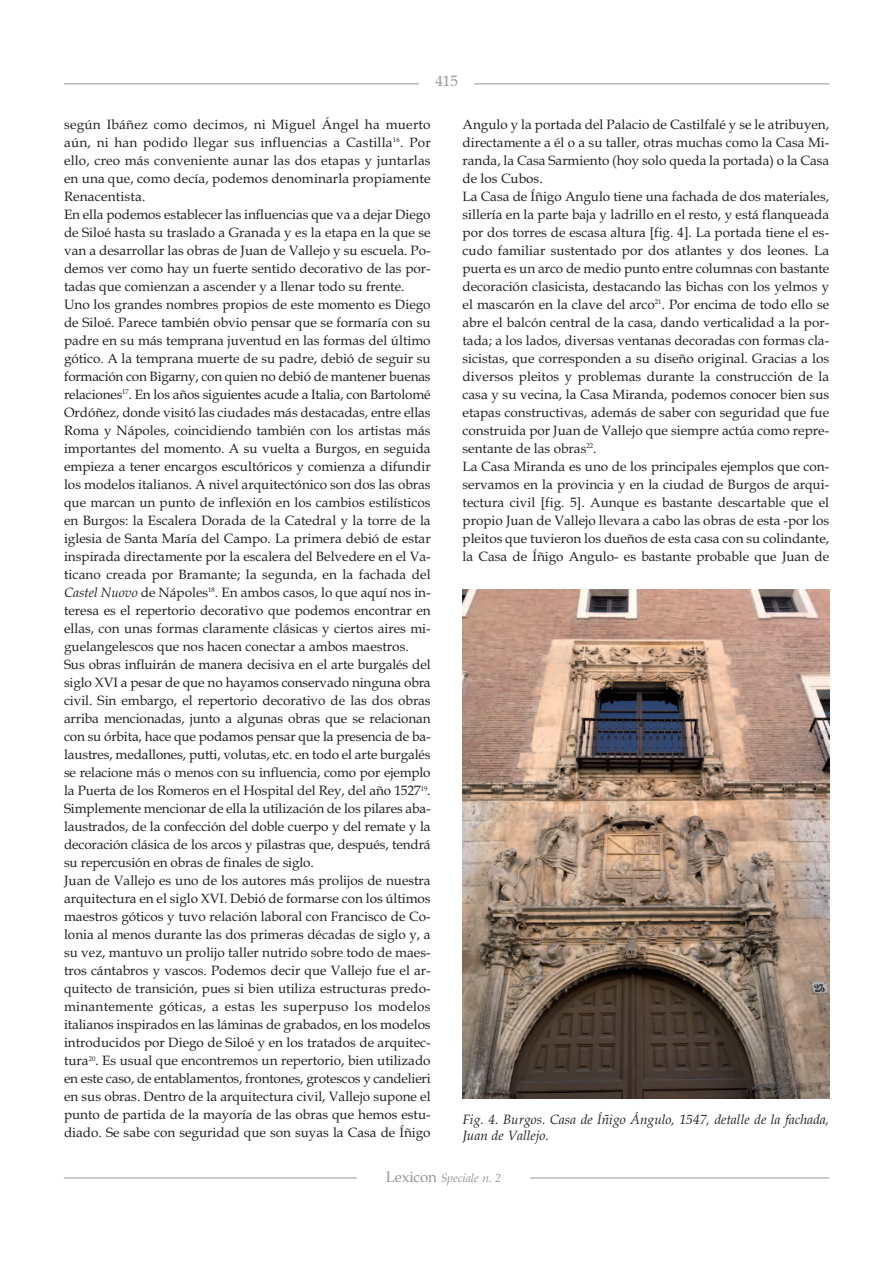
<style>
.page{position:relative;width:893px;height:1263px;background:#fff}
.page>*{position:absolute;margin:0;border:0;box-sizing:border-box;transform-origin:0 0}
.t1{font:15px "Book Antiqua";color:#939598}
.t2{font:13.5px/18px "Book Antiqua";color:#231f20}
.t3{font:italic 13.5px/16.4px "Book Antiqua";color:#231f20}
.t4{font:italic 12px "Book Antiqua";letter-spacing:-.01em;color:#939598}
.s1{font-style:italic}
.s2{font-style:normal;font-size:15px}
</style>
<div class="page">
<hr style="left:64px;top:83px;width:355px;height:1px;background:#939598">
<hr style="left:474px;top:83px;width:355px;height:1px;background:#939598">
<hr style="left:64px;top:1177px;width:293px;height:1px;background:#939598">
<hr style="left:530px;top:1177px;width:299px;height:1px;background:#939598">
<img style="left:462px;top:589px;width:367px;height:510px">
<p class="t1" style="left:435px;top:72px;width:24px">415</p>
<p class="t2" style="left:64px;top:115px;width:368px">según Ibáñez como decimos, ni Miguel Ángel ha muerto aún, ni han podido llegar sus influencias a Castilla<sup>16</sup>. Por ello, creo más conveniente aunar las dos etapas y juntarlas en una que, como decía, podemos denominarla propiamente Renacentista.<br>En ella podemos establecer las influencias que va a dejar Diego de Siloé hasta su traslado a Granada y es la etapa en la que se van a desarrollar las obras de Juan de Vallejo y su escuela. Po&shy;demos ver como hay un fuerte sentido decorativo de las por&shy;tadas que comienzan a ascender y a llenar todo su frente.<br>Uno los grandes nombres propios de este momento es Diego de Siloé. Parece también obvio pensar que se formaría con su padre en su más temprana juventud en las formas del último gótico. A la temprana muerte de su padre, debió de seguir su formación con Bigarny, con quien no debió de mantener buenas relaciones<sup>17</sup>. En los años siguientes acude a Italia, con Bartolomé Ordóñez, donde visitó las ciudades más destacadas, entre ellas Roma y Nápoles, coincidiendo también con los artistas más importantes del momento. A su vuelta a Burgos, en seguida empieza a tener encargos escultóricos y comienza a difundir los modelos italianos. A nivel arquitectónico son dos las obras que marcan un punto de inflexión en los cambios estilísticos en Burgos: la Escalera Dorada de la Catedral y la torre de la iglesia de Santa María del Campo. La primera debió de estar inspirada directamente por la escalera del Belvedere en el Va&shy;ticano creada por Bramante; la segunda, en la fachada del <span class="s1">Castel Nuovo</span> de Nápoles<sup>18</sup>. En ambos casos, lo que aquí nos in&shy;teresa es el repertorio decorativo que podemos encontrar en ellas, con unas formas claramente clásicas y ciertos aires mi&shy;guelangelescos que nos hacen conectar a ambos maestros.<br>Sus obras influirán de manera decisiva en el arte burgalés del siglo XVI a pesar de que no hayamos conservado ninguna obra civil. Sin embargo, el repertorio decorativo de las dos obras arriba mencionadas, junto a algunas obras que se relacionan con su órbita, hace que podamos pensar que la presencia de ba&shy;laustres, medallones, putti, volutas, etc. en todo el arte burgalés se relacione más o menos con su influencia, como por ejemplo la Puerta de los Romeros en el Hospital del Rey, del año 1527<sup>19</sup>.<br>Simplemente mencionar de ella la utilización de los pilares aba&shy;laustrados, de la confección del doble cuerpo y del remate y la decoración clásica de los arcos y pilastras que, después, tendrá su repercusión en obras de finales de siglo.<br>Juan de Vallejo es uno de los autores más prolijos de nuestra arquitectura en el siglo XVI. Debió de formarse con los últimos maestros góticos y tuvo relación laboral con Francisco de Co&shy;lonia al menos durante las dos primeras décadas de siglo y, a su vez, mantuvo un prolijo taller nutrido sobre todo de maes&shy;tros cántabros y vascos. Podemos decir que Vallejo fue el ar&shy;quitecto de transición, pues si bien utiliza estructuras predo&shy;minantemente góticas, a estas les superpuso los modelos italianos inspirados en las láminas de grabados, en los modelos introducidos por Diego de Siloé y en los tratados de arquitec&shy;tura<sup>20</sup>. Es usual que encontremos un repertorio, bien utilizado en este caso, de entablamentos, frontones, grotescos y candelieri en sus obras. Dentro de la arquitectura civil, Vallejo supone el punto de partida de la mayoría de las obras que hemos estu&shy;diado. Se sabe con seguridad que son suyas la Casa de Íñigo</p>
<p class="t2" style="left:463px;top:115px;width:368px">Angulo y la portada del Palacio de Castilfalé y se le atribuyen, directamente a él o a su taller, otras muchas como la Casa Mi&shy;randa, la Casa Sarmiento (hoy solo queda la portada) o la Casa de los Cubos.<br>La Casa de Íñigo Angulo tiene una fachada de dos materiales, sillería en la parte baja y ladrillo en el resto, y está flanqueada por dos torres de escasa altura [fig. 4]. La portada tiene el es&shy;cudo familiar sustentado por dos atlantes y dos leones. La puerta es un arco de medio punto entre columnas con bastante decoración clasicista, destacando las bichas con los yelmos y el mascarón en la clave del arco<sup>21</sup>. Por encima de todo ello se abre el balcón central de la casa, dando verticalidad a la por&shy;tada; a los lados, diversas ventanas decoradas con formas cla&shy;sicistas, que corresponden a su diseño original. Gracias a los diversos pleitos y problemas durante la construcción de la casa y su vecina, la Casa Miranda, podemos conocer bien sus etapas constructivas, además de saber con seguridad que fue construida por Juan de Vallejo que siempre actúa como repre&shy;sentante de las obras<sup>22</sup>.<br>La Casa Miranda es uno de los principales ejemplos que con&shy;servamos en la provincia y en la ciudad de Burgos de arqui&shy;tectura civil [fig. 5]. Aunque es bastante descartable que el propio Juan de Vallejo llevara a cabo las obras de esta -por los pleitos que tuvieron los dueños de esta casa con su colindante, la Casa de Íñigo Angulo- es bastante probable que Juan de</p>
<p class="t3" style="left:462px;top:1111px;width:368px">Fig. 4. Burgos. Casa de Íñigo Ángulo, 1547, detalle de la fachada,<br>Juan de Vallejo.</p>
<p class="t4" style="left:386px;top:1171px;width:117px"><span class="s2">Lexicon</span> Speciale n. 2</p>
</div>
